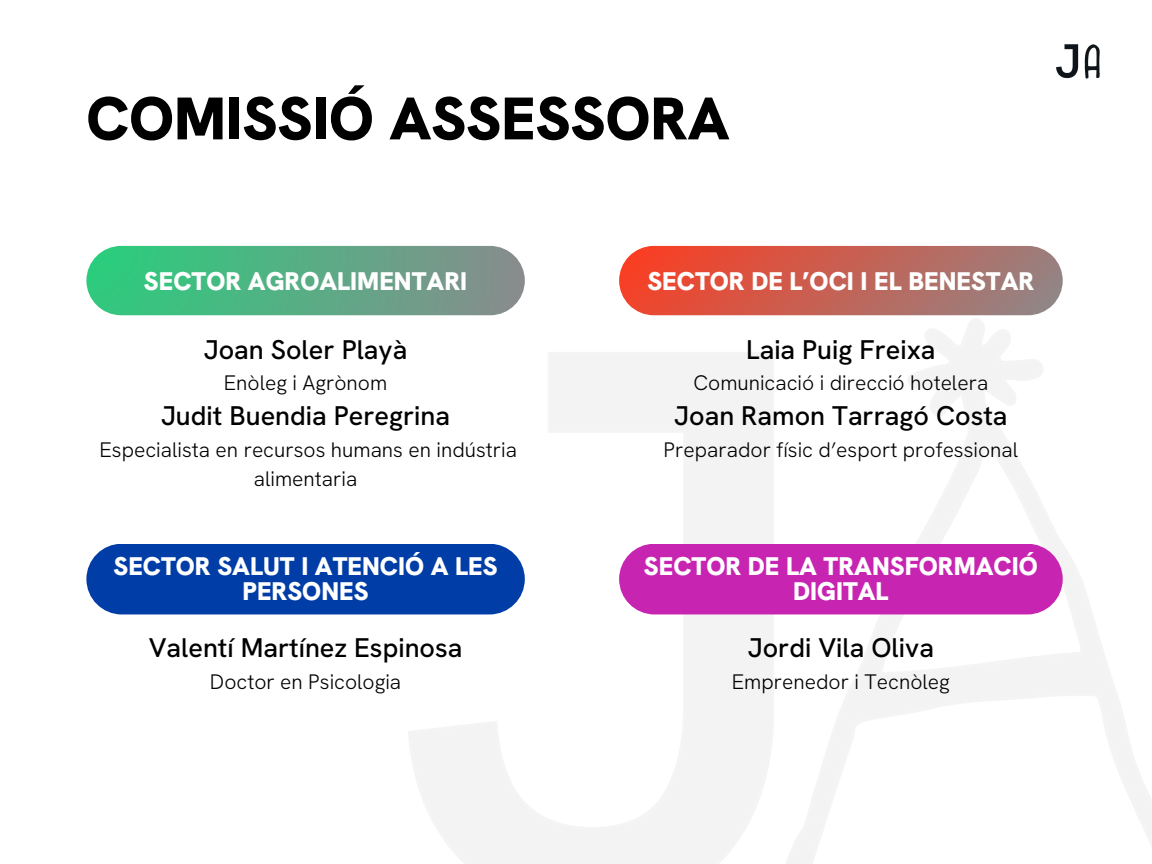
<style>
.page{position:relative;width:1152px;height:864px;background:#fff}
.page>*{position:absolute;margin:0;border:0;box-sizing:border-box;transform-origin:0 0}
.t1{font:900 60px "Hanken Grotesk";color:#000}
.t2{font:500 27px "Hanken Grotesk";color:#000}
.t3{font:900 25.5px/24.8px "Hanken Grotesk";color:#fff;text-align:center}
.t4{font:300 21px/29.2px "Hanken Grotesk";color:#000;text-align:center}
</style>
<div class="page">
<img style="left:347px;top:291px;width:422px;height:573px">
<svg style="left:619px;top:246px;width:444px;height:69px;background:#c7665a"></svg>
<div style="left:86px;top:246px;width:439px;height:69px;background:linear-gradient(to right,#2ace7d,#888c8e);border-radius:35px"></div>
<div style="left:619px;top:544px;width:444px;height:70px;background:#c724b1;border-radius:35px"></div>
<div style="left:86px;top:544px;width:439px;height:70px;background:#003da6;border-radius:35px"></div>
<img style="left:1056px;top:44px;width:44px;height:35px">
<h1 class="t1" style="left:86px;top:79px;width:645px">COMISSIÓ ASSESSORA</h1>
<p class="t3" style="left:144px;top:269px;width:325px">SECTOR AGROALIMENTARI</p>
<p class="t2" style="left:204px;top:332px;width:205px">Joan Soler Playà</p>
<p class="t4" style="left:224px;top:368px;width:165px">Enòleg i Agrònom</p>
<h2 class="t2" style="left:161px;top:398px;width:291px">Judit Buendia Peregrina</h2>
<p class="t4" style="left:100px;top:435px;width:419px">Especialista en recursos humans en indústria alimentaria</p>
<p class="t3" style="left:113px;top:554px;width:386px">SECTOR SALUT I ATENCIÓ A LES<br>PERSONES</p>
<p class="t2" style="left:149px;top:630px;width:315px">Valentí Martínez Espinosa</p>
<p class="t4" style="left:210px;top:667px;width:193px">Doctor en Psicologia</p>
<p class="t3" style="left:647px;top:269px;width:389px">SECTOR DE L’OCI I EL BENESTAR</p>
<p class="t2" style="left:746px;top:332px;width:191px">Laia Puig Freixa</p>
<p class="t4" style="left:693px;top:368px;width:296px">Comunicació i direcció hotelera</p>
<h2 class="t2" style="left:674px;top:398px;width:335px">Joan Ramon Tarragó Costa</h2>
<p class="t4" style="left:664px;top:435px;width:356px">Preparador físic d’esport professional</p>
<p class="t3" style="left:644px;top:554px;width:395px">SECTOR DE LA TRANSFORMACIÓ<br>DIGITAL</p>
<h2 class="t2" style="left:748px;top:630px;width:188px">Jordi Vila Oliva</h2>
<p class="t4" style="left:732px;top:667px;width:219px">Emprenedor i Tecnòleg</p>
</div>
